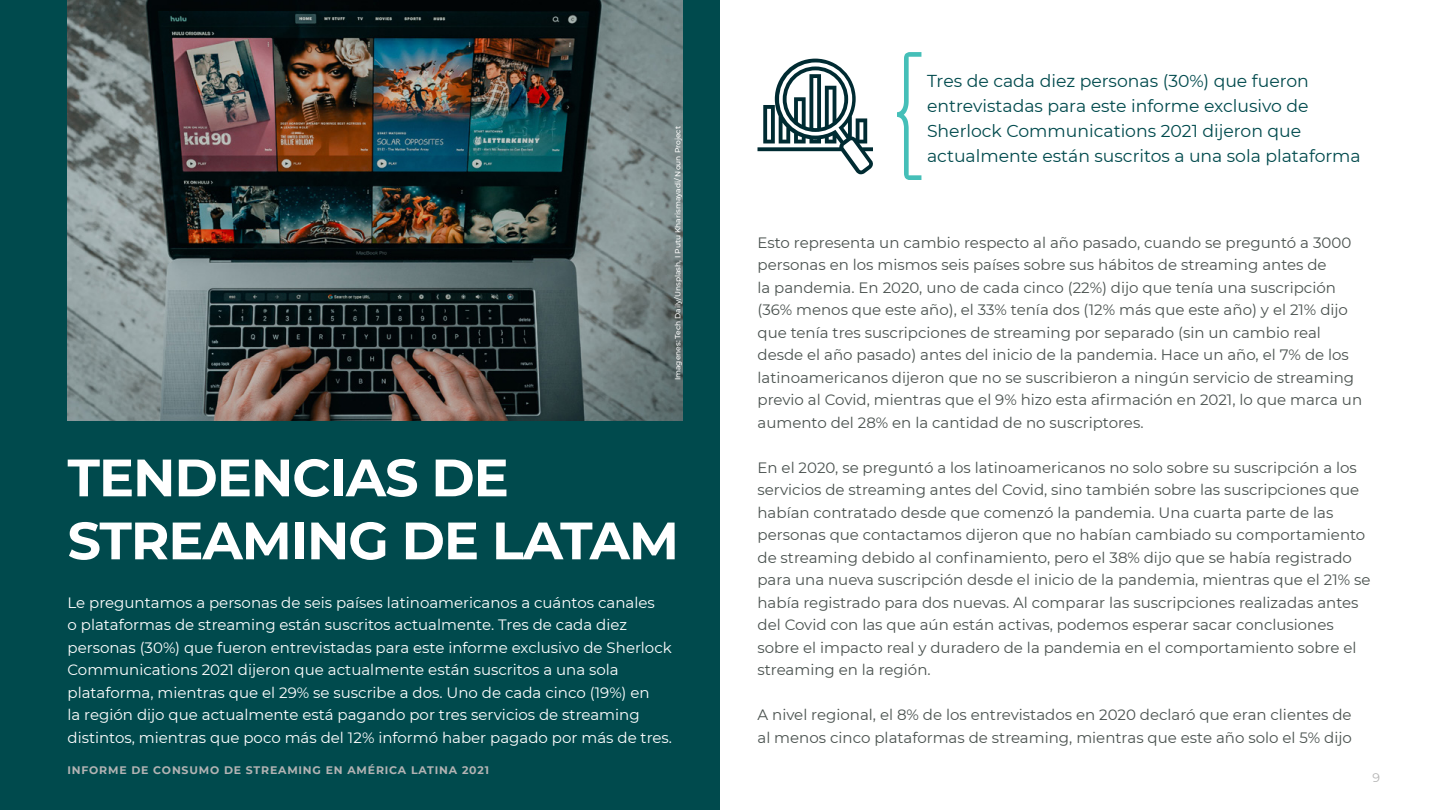
<style>
.page{position:relative;width:1440px;height:810px;background:#fff}
.page>*{position:absolute;margin:0;border:0;box-sizing:border-box;transform-origin:0 0}
.t1{font:700 52.5px/63px "Montserrat";letter-spacing:-.02em;color:#fff}
.t2{font:17.25px/24.8px "Montserrat";color:#004a4d}
.t3{font:15px/22.5px "Montserrat";color:#4a524f}
.t4{font:15px/22.5px "Montserrat";color:#fff}
.t5{font:12.45px "Montserrat";color:#b3b3b3}
.t6{font:700 10.95px "Montserrat";letter-spacing:.075em;color:#b3b3b3}
.t7{font:500 7.5px "Montserrat";color:#fff}
</style>
<div class="page">
<div style="left:0;top:0;width:720px;height:810px;background:#004a4d"></div>
<img style="left:68px;top:0;width:614px;height:421px">
<svg style="left:758px;top:59px;width:115px;height:115px"></svg>
<svg style="left:897px;top:52px;width:24px;height:128px"></svg>
<p class="t7" style="left:672px;top:380px;width:256px;rotate:-90deg">Imagenes: Tech Daily/Unsplash, I Putu Kharismayadi/ Noun Project</p>
<h1 class="t1" style="left:68px;top:444px;width:495px">TENDENCIAS DE<br>STREAMI NG DE LATAM</h1>
<p class="t4" style="left:68px;top:590px;width:606px">Le preguntamos a personas de seis países latinoamericanos a cuántos canales<br>o plataformas de streaming están suscritos actualmente. Tres de cada diez personas (30%) que fueron entrevistadas para este informe exclusivo de Sherlock Communications 2021 dijeron que actualmente están suscritos a una sola plataforma, mientras que el 29% se suscribe a dos. Uno de cada cinco (19%) en<br>la región dijo que actualmente está pagando por tres servicios de streaming distintos, mientras que poco más del 12% informó haber pagado por más de tres.</p>
<p class="t6" style="left:68px;top:762px;width:423px">INFORME DE CONSUMO DE STREAMI NG EN AMÉRICA LATI NA 2021</p>
<p class="t2" style="left:927px;top:68px;width:435px">Tres de cada diez personas (30%) que fueron entrevistadas para este informe exclusivo de Sherlock Communications 2021 dijeron que actualmente están suscritos a una sola plataforma</p>
<p class="t3" style="left:758px;top:230px;width:606px">Esto representa un cambio respecto al año pasado, cuando se preguntó a 3000 personas en los mismos seis países sobre sus hábitos de streaming antes de<br>la pandemia. En 2020, uno de cada cinco (22%) dijo que tenía una suscripción (36% menos que este año), el 33% tenía dos (12% más que este año) y el 21% dijo que tenía tres suscripciones de streaming por separado (sin un cambio real desde el año pasado) antes del inicio de la pandemia. Hace un año, el 7% de los latinoamericanos dijeron que no se suscribieron a ningún servicio de streaming previo al Covid, mientras que el 9% hizo esta afirmación en 2021, lo que marca un aumento del 28% en la cantidad de no suscriptores.</p>
<p class="t3" style="left:758px;top:455px;width:615px">En el 2020, se preguntó a los latinoamericanos no solo sobre su suscripción a los servicios de streaming antes del Covid, sino también sobre las suscripciones que habían contratado desde que comenzó la pandemia. Una cuarta parte de las personas que contactamos dijeron que no habían cambiado su comportamiento de streaming debido al confinamiento, pero el 38% dijo que se había registrado para una nueva suscripción desde el inicio de la pandemia, mientras que el 21% se había registrado para dos nuevas. Al comparar las suscripciones realizadas antes del Covid con las que aún están activas, podemos esperar sacar conclusiones sobre el impacto real y duradero de la pandemia en el comportamiento sobre el streaming en la región.</p>
<p class="t3" style="left:758px;top:703px;width:596px">A nivel regional, el 8% de los entrevistados en 2020 declaró que eran clientes de al menos cinco plataformas de streaming, mientras que este año solo el 5% dijo</p>
<p class="t5" style="left:1372px;top:769px;width:9px">9</p>
</div>
